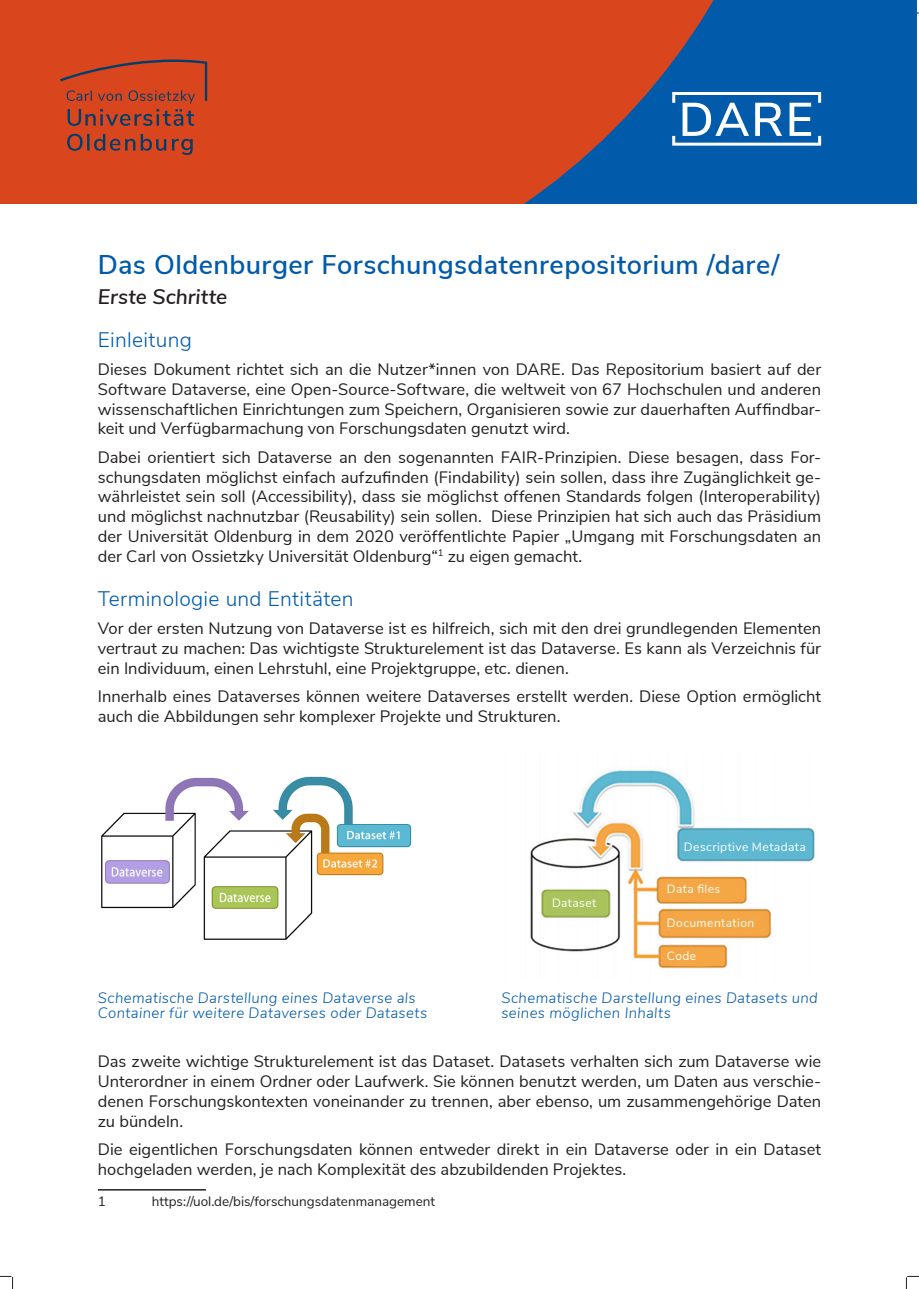
<style>
.page{position:relative;width:919px;height:1289px;background:#fff}
.page>*{position:absolute;margin:0;border:0;box-sizing:border-box;transform-origin:0 0}
.Fließtext{font:600 27px "Nunito Sans";letter-spacing:.015em;color:#015aaa}
.Headline_02{font:300 21px "Nunito Sans";letter-spacing:.015em;color:#015aaa}
.Fließtext-2{font:italic 600 21px "Nunito Sans";letter-spacing:.005em;color:#231f20}
.Fließtext-3{font:16.5px/19.8px "Nunito Sans";color:#231f20;text-align:justify}
.Headline_02-2{font:italic 300 15px/15px "Nunito Sans";letter-spacing:.02em;color:#015aaa}
.t1{font:13.5px "Nunito Sans";color:#231f20}
.Headline_02-3{font:12px "Nunito Sans";letter-spacing:.035em;color:#fff}
</style>
<div class="page">
<svg style="left:0;top:1276px;width:13px;height:12px"></svg>
<svg style="left:906px;top:1276px;width:12px;height:12px"></svg>
<svg style="left:916px;top:0;width:2px;height:14px"></svg>
<div style="left:0;top:0;width:916px;height:204px;background:#015aaa"></div>
<svg style="left:0;top:0;width:714px;height:204px;background:#c2482b"></svg>
<svg style="left:67px;top:134px;width:126px;height:21px;background:#a44330"></svg>
<svg style="left:68px;top:109px;width:126px;height:17px;background:#9c4333"></svg>
<svg style="left:60px;top:60px;width:147px;height:43px;background:#bf4426"></svg>
<svg style="left:672px;top:92px;width:149px;height:54px"></svg>
<hr style="left:98px;top:1188px;width:108px;height:2px;background:#231f20">
<img style="left:101px;top:776px;width:311px;height:164px">
<img style="left:530px;top:770px;width:285px;height:199px">
<p class="Fließtext" style="left:98px;top:245px;width:683px">Das Oldenburger Forschungsdatenrepositorium /dare/</p>
<p class="Fließtext-2" style="left:98px;top:281px;width:131px">Erste Schritte</p>
<p class="Headline_02" style="left:98px;top:324px;width:95px">Einleitung</p>
<p class="Fließtext-3" style="left:98px;top:358px;width:724px">Dieses Dokument richtet sich an die Nutzer*innen von DARE. Das Repositorium basiert auf der Software Dataverse, eine Open-Source-Software, die weltweit von 67 Hochschulen und anderen wissenschaftlichen Einrichtungen zum Speichern, Organisieren sowie zur dauerhaften Auffindbar&shy;keit und Verfügbarmachung von Forschungsdaten genutzt wird.</p>
<p class="Fließtext-3" style="left:98px;top:446px;width:724px">Dabei orientiert sich Dataverse an den sogenannten FAIR-Prinzipien. Diese besagen, dass For&shy;schungsdaten möglichst einfach aufzufinden (Findability) sein sollen, dass ihre Zugänglichkeit ge&shy;währleistet sein soll (Accessibility), dass sie möglichst offenen Standards folgen (Interoperability) und möglichst nachnutzbar (Reusability) sein sollen. Diese Prinzipien hat sich auch das Präsidium der Universität Oldenburg in dem 2020 veröffentlichte Papier „Umgang mit Forschungsdaten an der Carl von Ossietzky Universität Oldenburg“<sup>1</sup> zu eigen gemacht.</p>
<p class="Headline_02" style="left:98px;top:583px;width:257px">Terminologie und Entitäten</p>
<p class="Fließtext-3" style="left:98px;top:617px;width:724px">Vor der ersten Nutzung von Dataverse ist es hilfreich, sich mit den drei grundlegenden Elementen vertraut zu machen: Das wichtigste Strukturelement ist das Dataverse. Es kann als Verzeichnis für ein Individuum, einen Lehrstuhl, eine Projektgruppe, etc. dienen.</p>
<p class="Fließtext-3" style="left:98px;top:685px;width:724px">Innerhalb eines Dataverses können weitere Dataverses erstellt werden. Diese Option ermöglicht auch die Abbildungen sehr komplexer Projekte und Strukturen.</p>
<p class="Headline_02-2" style="left:98px;top:989px;width:331px">Schematische Darstellung eines Dataverse als<br>Container für weitere Dataverses oder Datasets</p>
<p class="Headline_02-3" style="left:684px;top:837px;width:123px">Descriptive Metadata</p>
<p class="Headline_02-3" style="left:666px;top:880px;width:55px">Data files</p>
<p class="Headline_02-3" style="left:666px;top:914px;width:89px">Documentation</p>
<p class="Headline_02-3" style="left:666px;top:946px;width:31px">Code</p>
<p class="Headline_02-2" style="left:501px;top:989px;width:318px">Schematische Darstellung eines Datasets und seines möglichen Inhalts</p>
<p class="Headline_02-3" style="left:552px;top:893px;width:46px">Dataset</p>
<p class="Fließtext-3" style="left:98px;top:1050px;width:724px">Das zweite wichtige Strukturelement ist das Dataset. Datasets verhalten sich zum Dataverse wie Unterordner in einem Ordner oder Laufwerk. Sie können benutzt werden, um Daten aus verschie&shy;denen Forschungskontexten voneinander zu trennen, aber ebenso, um zusammengehörige Daten zu bündeln.</p>
<p class="Fließtext-3" style="left:98px;top:1138px;width:724px">Die eigentlichen Forschungsdaten können entweder direkt in ein Dataverse oder in ein Dataset hochgeladen werden, je nach Komplexität des abzubildenden Projektes.</p>
<p class="t1" style="left:98px;top:1191px;width:10px">1</p>
<p class="t1" style="left:152px;top:1191px;width:285px">https://uol.de/bis/forschungsdatenmanagement</p>
</div>
